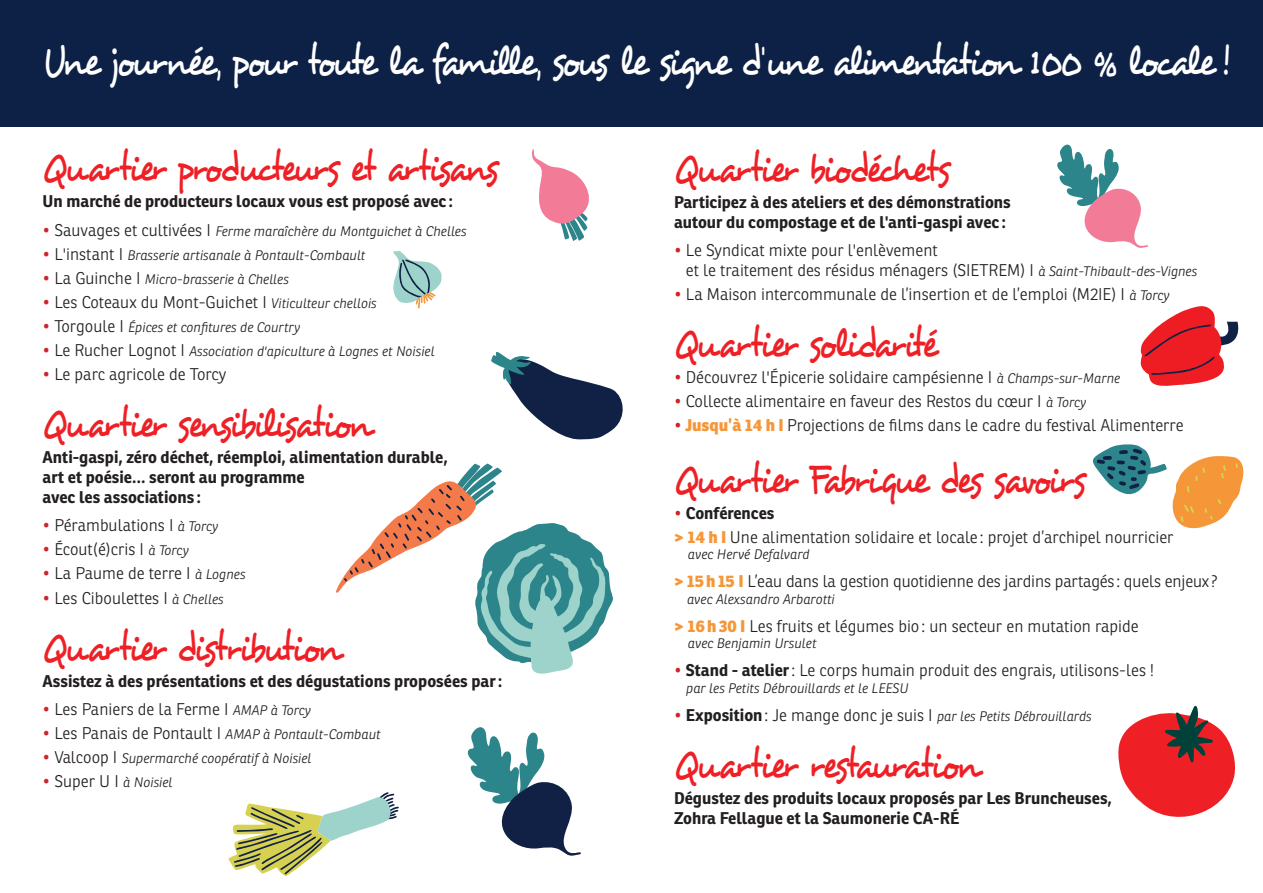
<style>
.page{position:relative;width:1263px;height:893px;background:#fff}
.page>*{position:absolute;margin:0;border:0;box-sizing:border-box;transform-origin:0 0}
.t1{font:43.5px "Desyrel";letter-spacing:-.09em;color:#fff;scale:.8 1}
.t2{font:42.3px "Desyrel";letter-spacing:-.075em;color:#ee2026;scale:.8 1}
.t3{font:300 16.5px/19.8px "Ronnia";color:#231f20}
.t4{font:700 16.5px/19.8px "Ronnia";color:#231f20}
.t5{font:italic 300 13.5px "Ronnia";color:#231f20}
.s1{font-style:normal;font-size:16.5px;color:#d1232a}
.s2{font-style:normal;font-size:16.5px}
.s3{color:#d1232a}
.s4{font-style:italic;font-size:13.5px}
.s5{font-weight:800;color:#f59738}
.s6{font-weight:700}
.s7{font-weight:700;font-style:normal;font-size:16.5px}
</style>
<div class="page">
<div style="left:0;top:0;width:1263px;height:126px;background:#0d2146"></div>
<svg style="left:532px;top:149px;width:57px;height:92px"></svg>
<svg style="left:393px;top:251px;width:49px;height:57px"></svg>
<svg style="left:491px;top:352px;width:132px;height:88px"></svg>
<svg style="left:336px;top:463px;width:277px;height:211px"></svg>
<svg style="left:467px;top:727px;width:114px;height:129px"></svg>
<svg style="left:1092px;top:444px;width:152px;height:85px"></svg>
<svg style="left:1140px;top:306px;width:99px;height:80px"></svg>
<svg style="left:1057px;top:144px;width:91px;height:104px"></svg>
<svg style="left:228px;top:792px;width:171px;height:84px"></svg>
<svg style="left:1118px;top:705px;width:118px;height:112px"></svg>
<h1 class="t1" style="left:43px;top:33px;width:1485px">Une journée, pour toute la famille, sous le signe d'une alimentation 100 % locale !</h1>
<h2 class="t2" style="left:43px;top:141px;width:571px">Quartier producteurs et artisans</h2>
<p class="t4" style="left:43px;top:192px;width:412px">Un marché de producteurs locaux vous est proposé avec :</p>
<p class="t5" style="left:43px;top:223px;width:425px"><span class="s1">•</span> <span class="s2">Sauvages et cultivées I</span> Ferme maraîchère du Montguichet à Chelles</p>
<p class="t5" style="left:43px;top:247px;width:324px"><span class="s1">•</span> <span class="s2">L'instant I</span> Brasserie artisanale à Pontault-Combault</p>
<p class="t5" style="left:43px;top:271px;width:248px"><span class="s1">•</span> <span class="s2">La Guinche I</span> Micro-brasserie à Chelles</p>
<p class="t3" style="left:43px;top:292px;width:335px"><span class="s3">•</span> Les Coteaux du Mont-Guichet I <span class="s4">Viticulteur chellois</span></p>
<p class="t5" style="left:43px;top:319px;width:259px"><span class="s1">•</span> <span class="s2">Torgoule I</span> Épices et confitures de Courtry</p>
<p class="t5" style="left:43px;top:343px;width:393px"><span class="s1">•</span> <span class="s2">Le Rucher Lognot I</span> Association d'apiculture à Lognes et Noisiel</p>
<p class="t3" style="left:43px;top:364px;width:185px"><span class="s3">•</span> Le parc agricole de Torcy</p>
<h2 class="t2" style="left:43px;top:397px;width:411px">Quartier sensibilisation</h2>
<p class="t4" style="left:43px;top:447px;width:407px">Anti-gaspi, zéro déchet, réemploi, alimentation durable, art et poésie… seront au programme<br>avec les associations :</p>
<p class="t3" style="left:43px;top:515px;width:177px"><span class="s3">•</span> Pérambulations I <span class="s4">à Torcy</span></p>
<p class="t3" style="left:43px;top:540px;width:148px"><span class="s3">•</span> Écout(é)cris I <span class="s4">à Torcy</span></p>
<p class="t3" style="left:43px;top:564px;width:204px"><span class="s3">•</span> La Paume de terre I <span class="s4">à Lognes</span></p>
<p class="t3" style="left:43px;top:588px;width:182px"><span class="s3">•</span> Les Ciboulettes I <span class="s4">à Chelles</span></p>
<h2 class="t2" style="left:43px;top:620px;width:373px">Quartier distribution</h2>
<p class="t4" style="left:43px;top:671px;width:461px">Assistez à des présentations et des dégustations proposées par:</p>
<p class="t3" style="left:43px;top:699px;width:270px"><span class="s3">•</span> Les Paniers de la Ferme I <span class="s4">AMAP à Torcy</span></p>
<p class="t5" style="left:43px;top:726px;width:339px"><span class="s1">•</span> <span class="s2">Les Panais de Pontault I</span> AMAP à Pontault-Combaut</p>
<p class="t5" style="left:43px;top:750px;width:270px"><span class="s1">•</span> <span class="s2">Valcoop I</span> Supermarché coopératif à Noisiel</p>
<p class="t5" style="left:43px;top:774px;width:131px"><span class="s1">•</span> <span class="s2">Super U I</span> à Noisiel</p>
<h2 class="t2" style="left:674px;top:141px;width:346px">Quartier biodéchets</h2>
<p class="t4" style="left:674px;top:192px;width:338px">Participez à des ateliers et des démonstrations autour du compostage et de l'anti-gaspi avec :</p>
<p class="t3" style="left:686px;top:240px;width:513px;text-indent:-12px"><span class="s3">•</span> Le Syndicat mixte pour l'enlèvement<br>et le traitement des résidus ménagers (SIETREM) I <span class="s4">à Saint-Thibault-des-Vignes</span></p>
<p class="t3" style="left:674px;top:284px;width:497px"><span class="s3">•</span> La Maison intercommunale de l’insertion et de l’emploi (M2IE) I <span class="s4">à Torcy</span></p>
<h2 class="t2" style="left:674px;top:317px;width:331px">Quartier solidarité</h2>
<p class="t3" style="left:674px;top:367px;width:447px"><span class="s3">•</span> Découvrez l'Épicerie solidaire campésienne I <span class="s4">à Champs-sur-Marne</span></p>
<p class="t3" style="left:674px;top:391px;width:414px"><span class="s3">•</span> Collecte alimentaire en faveur des Restos du cœur I <span class="s4">à Torcy</span></p>
<p class="t3" style="left:674px;top:415px;width:511px"><span class="s3">•</span> <span class="s5">Jusqu’à 14 h I</span> Projections de films dans le cadre du festival Alimenterre</p>
<h2 class="t2" style="left:674px;top:452px;width:516px">Quartier Fabrique des savoirs</h2>
<p class="t3" style="left:674px;top:501px;width:501px;line-height:24px"><span class="s3">•</span> <span class="s6">Conférences<br></span><span class="s5">&gt; 14 h I</span> Une alimentation solidaire et locale : projet d’archipel nourricier</p>
<p class="t5" style="left:688px;top:546px;width:123px">avec Hervé Defalvard</p>
<p class="t3" style="left:674px;top:572px;width:545px"><span class="s5">&gt; 15h15 I</span> L’eau dans la gestion quotidienne des jardins partagés: quels enjeux?</p>
<p class="t5" style="left:687px;top:591px;width:149px">avec Alexsandro Arbarotti</p>
<p class="t3" style="left:674px;top:616px;width:466px"><span class="s5">&gt; 16h30 I</span> Les fruits et légumes bio: un secteur en mutation rapide</p>
<p class="t5" style="left:688px;top:635px;width:130px">avec Benjamin Ursulet</p>
<p class="t3" style="left:674px;top:661px;width:481px"><span class="s3">•</span> <span class="s6">Stand - atelier</span>: Le corps humain produit des engrais, utilisons-les !</p>
<p class="t5" style="left:686px;top:680px;width:224px">par les Petits Débrouillards et le LEESU</p>
<p class="t5" style="left:674px;top:708px;width:419px"><span class="s1">•</span> <span class="s7">Exposition</span><span class="s2">: Je mange donc je suis I</span> par les Petits Débrouillards</p>
<h2 class="t2" style="left:674px;top:738px;width:382px">Quartier restauration</h2>
<p class="t4" style="left:674px;top:788px;width:440px">Dégustez des produits locaux proposés par Les Bruncheuses,<br>Zohra Fellague et la Saumonerie CA-RÉ</p>
</div>
